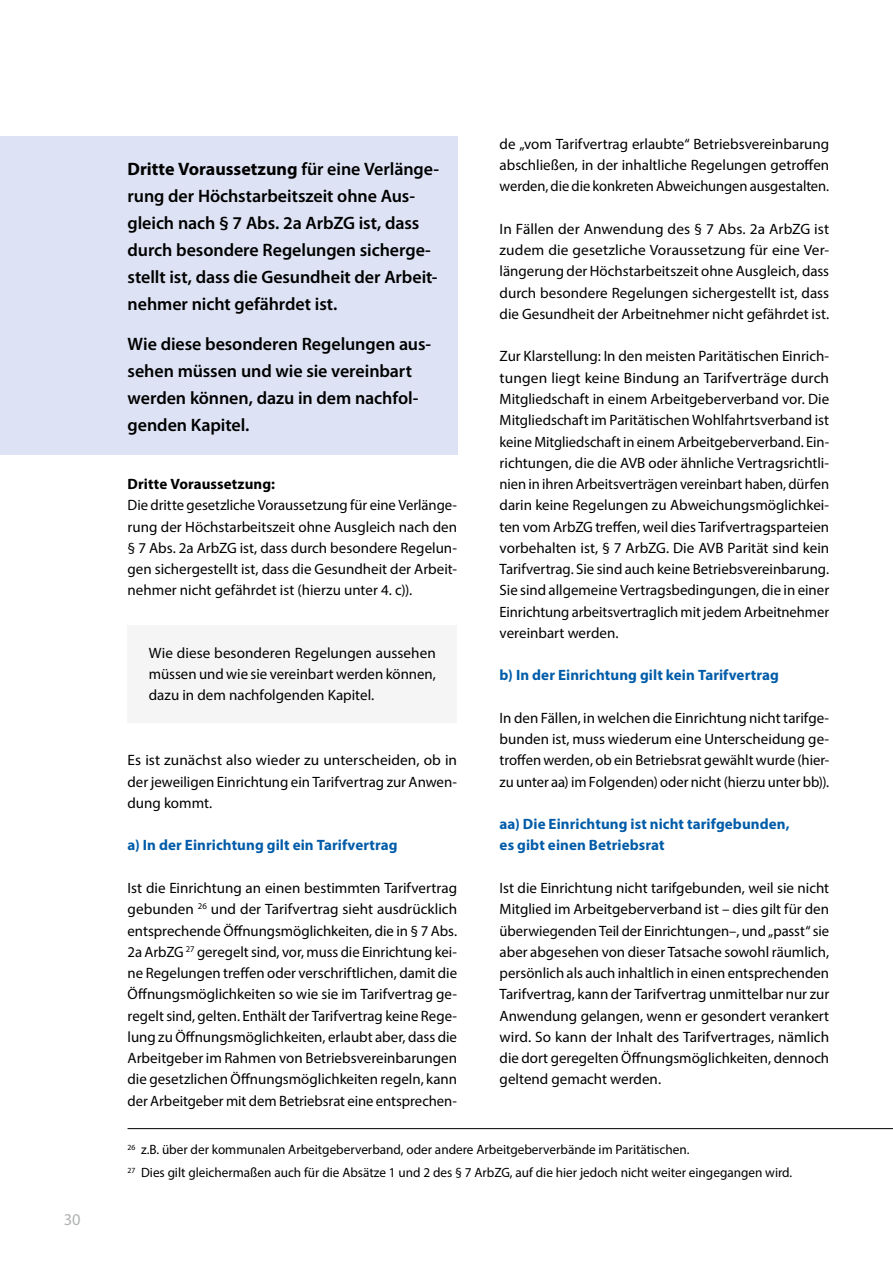
<style>
.page{position:relative;width:893px;height:1263px;background:#fff}
.page>*{position:absolute;margin:0;border:0;box-sizing:border-box;transform-origin:0 0}
.t1{font:600 18px/27px "Myriad Pro";letter-spacing:-.005em;color:#000}
.t2{font:16.5px "Myriad Pro";color:#b0b2b2}
.t3{font:15px/21.3px "Myriad Pro";letter-spacing:-.005em;color:#000;text-align:justify}
.t4{font:700 15px/21.3px "Myriad Pro";letter-spacing:.005em;color:#005ca9}
.t5{font:700 15px "Myriad Pro";letter-spacing:.005em;color:#000}
.t6{font:13.5px/23px "Myriad Pro";color:#000}
.s1{font-weight:700}
</style>
<div class="page">
<div style="left:0;top:136px;width:457px;height:319px;background:#dde3f4"></div>
<hr style="left:128px;top:1128px;width:765px;height:1px;background:#000">
<div style="left:128px;top:625px;width:329px;height:98px;background:#f5f5f5"></div>
<p class="t2" style="left:64px;top:1210px;width:18px">30</p>
<p class="t1" style="left:128px;top:155px;width:313px"><span class="s1">Dritte Voraussetzung</span> für eine Verlänge&shy;rung der Höchstarbeitszeit ohne Aus&shy;gleich nach § 7 Abs. 2a ArbZG ist, dass durch besondere Regelungen sicherge&shy;stellt ist, dass die Gesundheit der Arbeit&shy;nehmer nicht gefährdet ist.</p>
<p class="t1" style="left:128px;top:330px;width:305px">Wie diese besonderen Regelungen aus&shy;sehen müssen und wie sie vereinbart werden können, dazu in dem nachfol&shy;genden Kapitel.</p>
<p class="t5" style="left:128px;top:474px;width:149px">Dritte Voraussetzung:</p>
<p class="t3" style="left:128px;top:494px;width:331px">Die dritte gesetzliche Voraussetzung für eine Verlänge&shy;rung der Höchstarbeitszeit ohne Ausgleich nach den § 7 Abs. 2a ArbZG ist, dass durch besondere Regelun&shy;gen sichergestellt ist, dass die Gesundheit der Arbeit&shy;nehmer nicht gefährdet ist (hierzu unter 4. c)).</p>
<p class="t3" style="left:149px;top:642px;width:289px">Wie diese besonderen Regelungen aussehen müssen und wie sie vereinbart werden können, dazu in dem nachfolgenden Kapitel.</p>
<p class="t3" style="left:128px;top:749px;width:331px">Es ist zunächst also wieder zu unterscheiden, ob in der jeweiligen Einrichtung ein Tarifvertrag zur Anwen&shy;dung kommt.</p>
<p class="t4" style="left:128px;top:834px;width:272px">a) In der Einrichtung gilt ein Tarifvertrag</p>
<p class="t3" style="left:128px;top:877px;width:331px">Ist die Einrichtung an einen bestimmten Tarifvertrag gebunden <sup>26</sup> und der Tarifvertrag sieht ausdrücklich entsprechende Öffnungsmöglichkeiten, die in § 7 Abs.<br>2a ArbZG <sup>27</sup> geregelt sind, vor, muss die Einrichtung kei&shy;ne Regelungen treffen oder verschriftlichen, damit die Öffnungsmöglichkeiten so wie sie im Tarifvertrag ge&shy;regelt sind, gelten. Enthält der Tarifvertrag keine Rege&shy;lung zu Öffnungsmöglichkeiten, erlaubt aber, dass die Arbeitgeber im Rahmen von Betriebsvereinbarungen die gesetzlichen Öffnungsmöglichkeiten regeln, kann der Arbeitgeber mit dem Betriebsrat eine entsprechen-</p>
<p class="t3" style="left:500px;top:133px;width:331px">de „vom Tarifvertrag erlaubte“ Betriebsvereinbarung abschließen, in der inhaltliche Regelungen getroffen werden, die die konkreten Abweichungen ausgestalten.</p>
<p class="t3" style="left:500px;top:218px;width:331px">In Fällen der Anwendung des § 7 Abs. 2a ArbZG ist zudem die gesetzliche Voraussetzung für eine Ver&shy;längerung der Höchstarbeitszeit ohne Ausgleich, dass durch besondere Regelungen sichergestellt ist, dass die Gesundheit der Arbeitnehmer nicht gefährdet ist.</p>
<p class="t3" style="left:500px;top:346px;width:331px">Zur Klarstellung: In den meisten Paritätischen Einrich&shy;tungen liegt keine Bindung an Tarifverträge durch Mitgliedschaft in einem Arbeitgeberverband vor. Die Mitgliedschaft im Paritätischen Wohlfahrtsverband ist keine Mitgliedschaft in einem Arbeitgeberverband. Ein&shy;richtungen, die die AVB oder ähnliche Vertragsrichtli&shy;nien in ihren Arbeitsverträgen vereinbart haben, dürfen darin keine Regelungen zu Abweichungsmöglichkei&shy;ten vom ArbZG treffen, weil dies Tarifvertragsparteien vorbehalten ist, § 7 ArbZG. Die AVB Parität sind kein Tarifvertrag. Sie sind auch keine Betriebsvereinbarung.<br>Sie sind allgemeine Vertragsbedingungen, die in einer Einrichtung arbeitsvertraglich mit jedem Arbeitnehmer vereinbart werden.</p>
<p class="t4" style="left:500px;top:664px;width:281px">b) In der Einrichtung gilt kein Tarifvertrag</p>
<p class="t3" style="left:500px;top:707px;width:331px">In den Fällen, in welchen die Einrichtung nicht tarifge&shy;bunden ist, muss wiederum eine Unterscheidung ge&shy;troffen werden, ob ein Betriebsrat gewählt wurde (hier&shy;zu unter aa) im Folgenden) oder nicht (hierzu unter bb)).</p>
<p class="t4" style="left:500px;top:813px;width:292px">aa) Die Einrichtung ist nicht tarifgebunden, es gibt einen Betriebsrat</p>
<p class="t3" style="left:500px;top:877px;width:331px">Ist die Einrichtung nicht tarifgebunden, weil sie nicht Mitglied im Arbeitgeberverband ist – dies gilt für den überwiegenden Teil der Einrichtungen–, und „passt“ sie aber abgesehen von dieser Tatsache sowohl räumlich, persönlich als auch inhaltlich in einen entsprechenden Tarifvertrag, kann der Tarifvertrag unmittelbar nur zur Anwendung gelangen, wenn er gesondert verankert wird. So kann der Inhalt des Tarifvertrages, nämlich die dort geregelten Öffnungsmöglichkeiten, dennoch geltend gemacht werden.</p>
<p class="t6" style="left:128px;top:1138px;width:666px"><sup>26</sup> z.B. über der kommunalen Arbeitgeberverband, oder andere Arbeitgeberverbände im Paritätischen.<br><sup>27</sup> Dies gilt gleichermaßen auch für die Absätze 1 und 2 des § 7 ArbZG, auf die hier jedoch nicht weiter eingegangen wird.</p>
</div>
